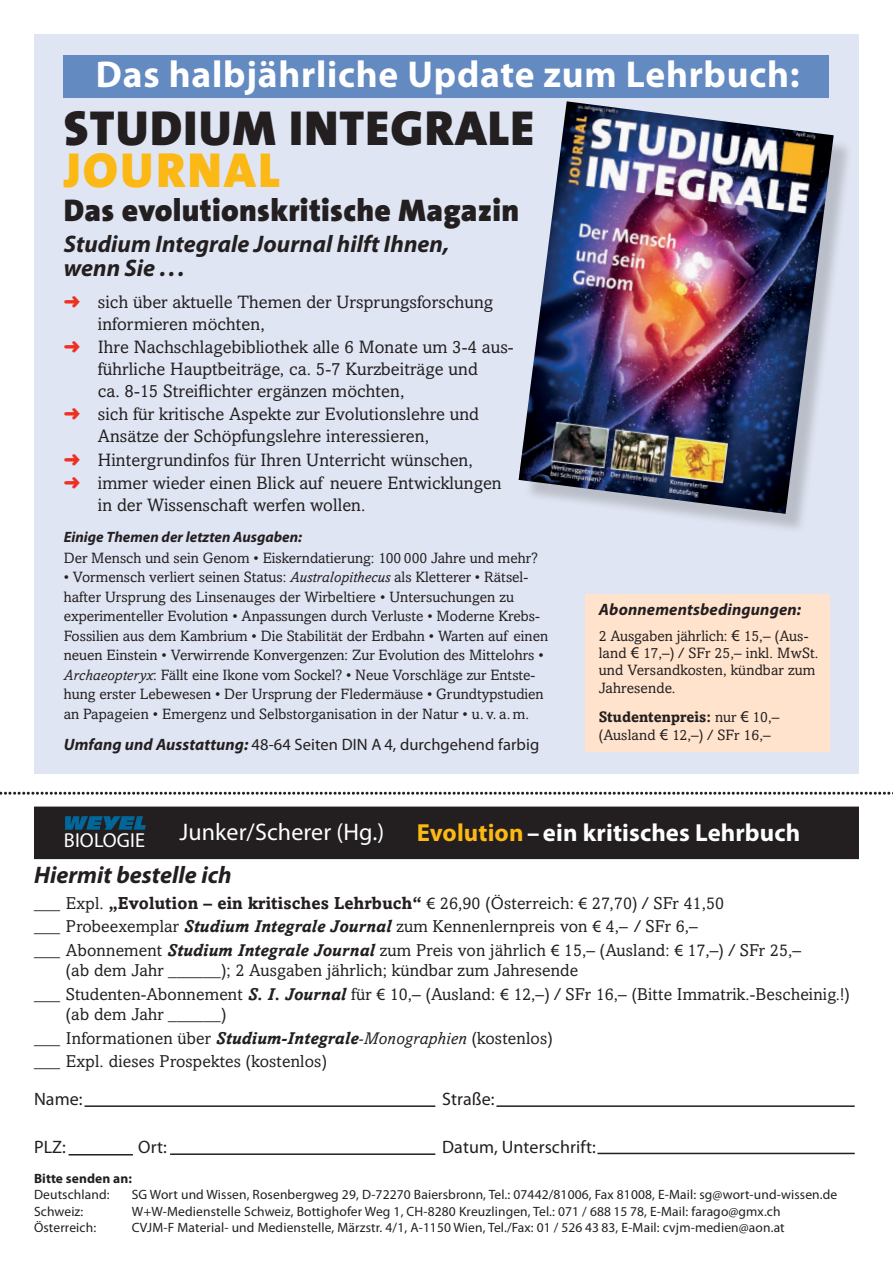
<style>
.page{position:relative;width:893px;height:1263px;background:#fff}
.page>*{position:absolute;margin:0;border:0;box-sizing:border-box;transform-origin:0 0}
.t1{font:900 49.5px "The Sans";letter-spacing:.025em;color:#231f20}
.t2{font:900 49.5px "The Sans";letter-spacing:.05em;color:#fcb814}
.t3{font:700 37.5px "Myriad Pro";letter-spacing:.02em;color:#fff}
.t4{font:900 31.5px "The Sans";letter-spacing:.01em;color:#231f20}
.t5{font:700 24.75px "Myriad Pro";letter-spacing:.005em;color:#fff}
.t6{font:italic 700 24px "Myriad Pro";color:#231f20}
.t7{font:24px "Myriad Pro";letter-spacing:.005em;color:#fff}
.t8{font:20.25px "Myriad Pro";letter-spacing:.005em;color:#fff}
.t9{font:18px/21.6px "Amasis";letter-spacing:.005em;color:#231f20}
.t10{font:18px "Myriad Pro";letter-spacing:.005em;color:#231f20}
.t11{font:17.25px/20.7px "Amasis";letter-spacing:.01em;color:#231f20}
.t12{font:16.5px "Myriad Pro";letter-spacing:.005em;color:#231f20}
.t13{font:italic 700 16.5px "Myriad Pro";letter-spacing:.01em;color:#231f20}
.t14{font:15px/19.5px "Amasis";color:#231f20}
.t15{font:italic 700 15px "Myriad Pro";color:#231f20}
.t16{font:13.5px "Myriad Pro";letter-spacing:.01em;color:#231f20}
.t17{font:700 13.5px "Myriad Pro";letter-spacing:.005em;color:#231f20}
.s1{color:#ee3022}
.s2{font-style:italic}
.s3{font-weight:700;font-style:italic}
.s4{font-family:"Myriad Pro";font-size:16.5px}
.s5{font-weight:700}
.s6{color:#fcb814}
.s7{font-family:"Myriad Pro"}
</style>
<div class="page">
<div style="left:34px;top:34px;width:825px;height:740px;background:#dfe5f2"></div>
<div style="left:64px;top:55px;width:765px;height:43px;background:#638ac1"></div>
<div style="left:585px;top:594px;width:245px;height:158px;background:#ffe3cc"></div>
<div style="left:35px;top:807px;width:823px;height:51px;background:#231f20"></div>
<div style="left:34px;top:806px;width:825px;height:53px;border:2px solid #231f20"></div>
<div style="left:524px;top:106px;width:330px;height:428px;background:#231f20;opacity:.2"></div>
<img style="left:519px;top:101px;width:315px;height:413px">
<svg style="left:0;top:792px;width:893px;height:3px"></svg>
<hr style="left:85px;top:1105px;width:350px;height:2px;background:#231f20">
<hr style="left:496px;top:1105px;width:359px;height:2px;background:#231f20">
<hr style="left:597px;top:1153px;width:258px;height:1px;background:#231f20">
<hr style="left:170px;top:1153px;width:265px;height:2px;background:#231f20">
<hr style="left:69px;top:1154px;width:64px;height:1px;background:#231f20">
<svg style="left:65px;top:816px;width:81px;height:14px"></svg>
<p class="t3" style="left:96px;top:50px;width:705px">Das halbjährliche Update zum Lehrbuch:</p>
<p class="t1" style="left:64px;top:87px;width:472px">STUDIUM INTEGRALE</p>
<p class="t2" style="left:64px;top:129px;width:218px">JOURNAL</p>
<p class="t4" style="left:64px;top:183px;width:457px">Das evolutionskritische Magazin</p>
<p class="t6" style="left:64px;top:228px;width:387px">Studium Integrale Journal hilft Ihnen,</p>
<p class="t6" style="left:64px;top:252px;width:122px">wenn Sie ...</p>
<p class="t9" style="left:64px;top:291px;width:431px"><span class="s1">➜</span> sich über aktuelle Themen der Ursprungsforschung</p>
<p class="t9" style="left:98px;top:313px;width:168px">informieren möchten,</p>
<p class="t9" style="left:64px;top:336px;width:451px"><span class="s1">➜</span> Ihre Nachschlagebibliothek alle 6 Monate um 3-4 aus-</p>
<p class="t9" style="left:98px;top:358px;width:381px">führliche Hauptbeiträge, ca. 5-7 Kurzbeiträge und</p>
<p class="t9" style="left:98px;top:380px;width:308px">ca. 8-15 Streiflichter ergänzen möchten,</p>
<p class="t9" style="left:64px;top:403px;width:417px"><span class="s1">➜</span> sich für kritische Aspekte zur Evolutionslehre und</p>
<p class="t9" style="left:98px;top:425px;width:333px">Ansätze der Schöpfungslehre interessieren,</p>
<p class="t9" style="left:64px;top:449px;width:410px"><span class="s1">➜</span> Hintergrundinfos für Ihren Unterricht wünschen,</p>
<p class="t9" style="left:98px;top:472px;width:405px;text-indent:-34px"><span class="s1">➜</span> immer wieder einen Blick auf neuere Entwicklungen in der Wissenschaft werfen wollen.</p>
<p class="t15" style="left:64px;top:527px;width:240px">Einige Themen der letzten Ausgaben:</p>
<p class="t14" style="left:64px;top:548px;width:476px">Der Mensch und sein Genom • Eiskerndatierung: 100 000 Jahre und mehr?</p>
<p class="t14" style="left:64px;top:568px;width:486px">• Vormensch verliert seinen Status: <span class="s2">Australopithecus</span> als Kletterer • Rätsel&shy;hafter Ursprung des Linsenauges der Wirbeltiere • Untersuchungen zu experimenteller Evolution • Anpassungen durch Verluste • Moderne Krebs-Fossilien aus dem Kambrium • Die Stabilität der Erdbahn • Warten auf einen neuen Einstein • Verwirrende Konvergenzen: Zur Evolution des Mittelohrs • <span class="s2">Archaeopteryx</span>: Fällt eine Ikone vom Sockel? • Neue Vorschläge zur Entste&shy;hung erster Lebewesen • Der Ursprung der Fledermäuse • Grundtypstudien an Papageien • Emergenz und Selbstorganisation in der Natur • u. v. a. m.</p>
<p class="t12" style="left:64px;top:734px;width:477px"><span class="s3">Umfang und Ausstattung:</span> 48-64 Seiten DIN A 4, durchgehend farbig</p>
<p class="t13" style="left:599px;top:599px;width:204px">Abonnementsbedingungen:</p>
<p class="t14" style="left:599px;top:627px;width:221px;line-height:17.2px">2 Ausgaben jährlich: <span class="s4">€</span> 15,– (Aus&shy;land <span class="s4">€</span> 17,–) / SFr 25,– inkl. MwSt. und Versandkosten, kündbar zum<br>Jahresende.</p>
<p class="t14" style="left:599px;top:708px;width:182px;line-height:18px"><span class="s5">Studentenpreis:</span> nur <span class="s4">€</span> 10,– (Ausland <span class="s4">€</span> 12,–) / SFr 16,–</p>
<p class="t8" style="left:64px;top:828px;width:83px">BIOLOGIE</p>
<p class="t7" style="left:179px;top:817px;width:207px">Junker/Scherer (Hg.)</p>
<p class="t5" style="left:417px;top:816px;width:385px"><span class="s6">Evolution</span>– ein kritisches Lehrbuch</p>
<p class="t6" style="left:34px;top:860px;width:199px">Hiermit bestelle ich</p>
<p class="t11" style="left:34px;top:893px;width:692px">___ Expl. <span class="s5">„Evolution – ein kritisches Lehrbuch“</span> <span class="s7">€</span> 26,90 (Österreich: <span class="s7">€</span> 27,70) / SFr 41,50</p>
<p class="t11" style="left:34px;top:916px;width:665px">___ Probeexemplar <span class="s3">Studium Integrale Journal</span> zum Kennenlernpreis von <span class="s7">€</span> 4,– / SFr 6,–</p>
<p class="t11" style="left:66px;top:939px;width:737px;text-indent:-32px">___ Abonnement <span class="s3">Studium Integrale Journal</span> zum Preis von jährlich <span class="s7">€</span> 15,– (Ausland: <span class="s7">€</span> 17,–) / SFr 25,– (ab dem Jahr ______); 2 Ausgaben jährlich; kündbar zum Jahresende</p>
<p class="t11" style="left:66px;top:983px;width:785px;text-indent:-32px">___ Studenten-Abonnement <span class="s3">S. I. Journal</span> für <span class="s7">€</span> 10,– (Ausland: <span class="s7">€</span> 12,–) / SFr 16,– (Bitte Immatrik.-Bescheinig.!) (ab dem Jahr ______)</p>
<p class="t11" style="left:34px;top:1027px;width:520px">___ Informationen über <span class="s3">Studium-Integrale</span><span class="s2">-Monographien</span> (kostenlos)</p>
<p class="t11" style="left:34px;top:1051px;width:294px">___ Expl. dieses Prospektes (kostenlos)</p>
<p class="t10" style="left:34px;top:1088px;width:50px">Name:</p>
<p class="t10" style="left:442px;top:1088px;width:54px">Straße:</p>
<p class="t10" style="left:34px;top:1136px;width:34px">PLZ:</p>
<p class="t10" style="left:138px;top:1136px;width:30px">Ort:</p>
<p class="t10" style="left:442px;top:1136px;width:155px">Datum, Unterschrift:</p>
<p class="t17" style="left:34px;top:1170px;width:99px">Bitte senden an:</p>
<p class="t16" style="left:34px;top:1186px;width:77px">Deutschland:</p>
<p class="t16" style="left:132px;top:1186px;width:707px">SG Wort und Wissen, Rosenbergweg 29, D-72270 Baiersbronn, Tel.: 07442/81006, Fax 81008, E-Mail: sg@wort-und-wissen.de</p>
<p class="t16" style="left:34px;top:1203px;width:51px">Schweiz:</p>
<p class="t16" style="left:132px;top:1203px;width:650px">W+W-Medienstelle Schweiz, Bottighofer Weg 1, CH-8280 Kreuzlingen, Tel.: 071 / 688 15 78, E-Mail: farago@gmx.ch</p>
<p class="t16" style="left:34px;top:1219px;width:64px">Österreich:</p>
<p class="t16" style="left:132px;top:1219px;width:654px">CVJM-F Material- und Medienstelle, Märzstr. 4/1, A-1150 Wien, Tel./Fax: 01 / 526 43 83, E-Mail: cvjm-medien@aon.at</p>
</div>
